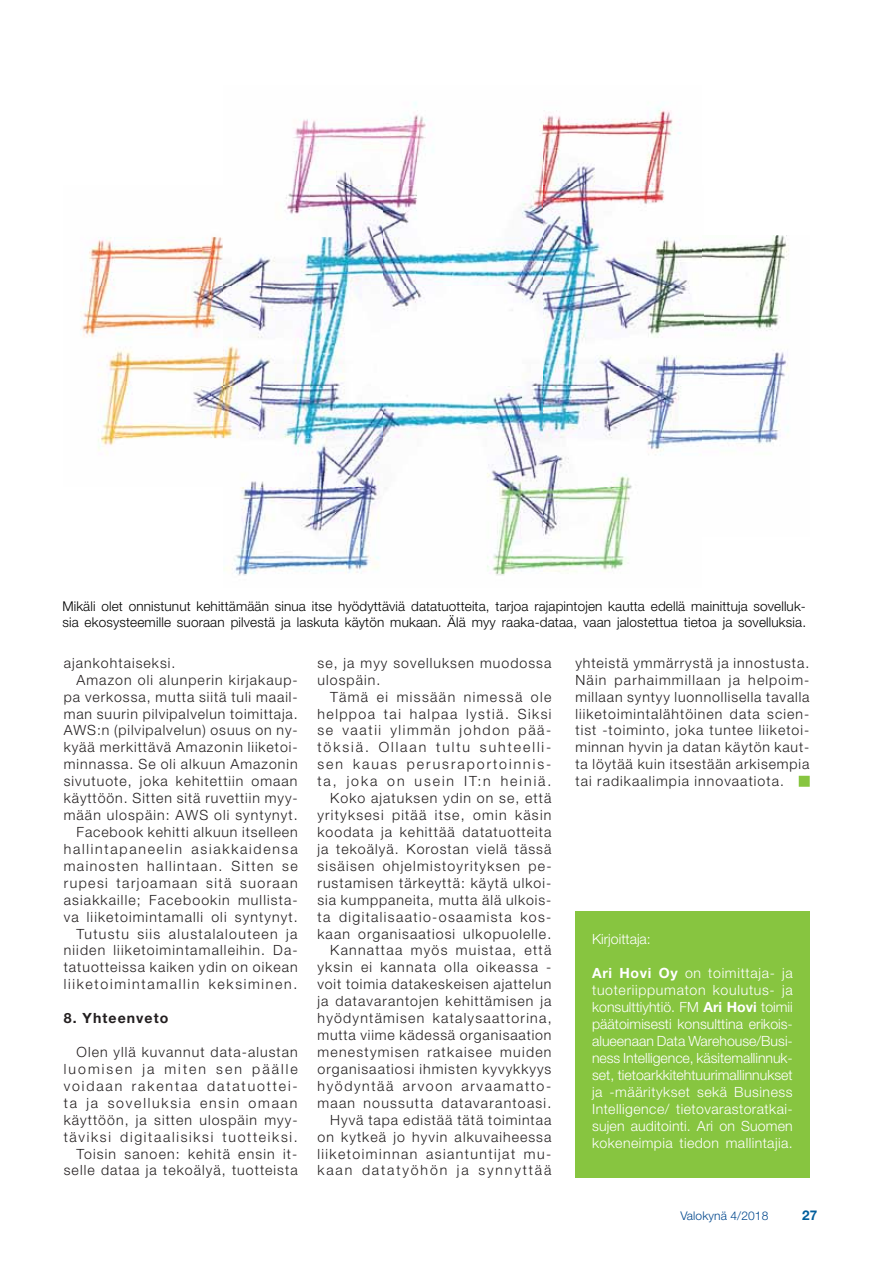
<style>
.page{position:relative;width:893px;height:1263px;background:#fff}
.page>*{position:absolute;margin:0;border:0;box-sizing:border-box;transform-origin:0 0}
.t1{font:300 14.1px/17px "Helvetica Neue LT Std";letter-spacing:.075em;color:#231f20}
.t2{font:300 14.1px/17px "Helvetica Neue LT Std";letter-spacing:.02em;color:#fff;text-align:justify}
.t3{font:300 14.1px/17px "Helvetica Neue LT Std";letter-spacing:.12em;color:#231f20;text-align:right}
.t4{font:300 14.1px "Helvetica Neue LT Std";letter-spacing:.105em;color:#231f20}
.t5{font:300 14.1px "Helvetica Neue LT Std";letter-spacing:.125em;color:#231f20}
.t6{font:300 14.1px "Helvetica Neue LT Std";letter-spacing:.095em;color:#231f20}
.t7{font:700 14.1px "Helvetica Neue LT Std";letter-spacing:.075em;color:#231f20}
.t8{font:300 14.1px "Helvetica Neue LT Std";color:#fff}
.t9{font:300 13.5px/16.2px "Helvetica Neue LT Std";letter-spacing:.01em;color:#000}
.t10{font:700 13.5px "Helvetica Neue LT Std";color:#005e9d}
.t11{font:300 12px "Helvetica Neue LT Std";letter-spacing:.01em;color:#00478d}
.s1{font-size:13.8px}
.s2{font-weight:700}
</style>
<div class="page">
<div style="left:799px;top:776px;width:11px;height:11px;border:3px solid #87c540"></div>
<img style="left:81px;top:102px;width:708px;height:474px">
<div style="left:575px;top:911px;width:235px;height:267px;background:#87c540"></div>
<svg style="left:800px;top:777px;width:8px;height:8px"></svg>
<p class="t9" style="left:62px;top:599px;width:745px">Mikäli olet onnistunut kehittämään sinua itse hyödyttäviä datatuotteita, tarjoa rajapintojen kautta edellä mainittuja sovelluk&shy;sia ekosysteemille suoraan pilvestä ja laskuta käytön mukaan. Älä myy raaka-dataa, vaan jalostettua tietoa ja sovelluksia.</p>
<p class="t1" style="left:64px;top:656px;width:113px">ajankohtaiseksi.</p>
<p class="t1" style="left:77px;top:673px;width:223px">Amazon oli alunperin kirjakaup-</p>
<p class="t1" style="left:64px;top:690px;width:235px">pa verkossa, mutta siitä tuli maail-</p>
<p class="t1" style="left:64px;top:707px;width:235px">man suurin pilvipalvelun toimittaja.</p>
<p class="t1" style="left:64px;top:724px;width:235px">AWS:n (pilvipalvelun) osuus on ny-</p>
<p class="t1" style="left:64px;top:741px;width:235px">kyää merkittävä Amazonin liiketoi-</p>
<p class="t1" style="left:64px;top:757px;width:235px">minnassa. Se oli alkuun Amazonin</p>
<p class="t1" style="left:64px;top:774px;width:235px">sivutuote, joka kehitettiin omaan</p>
<p class="t1" style="left:64px;top:791px;width:235px">käyttöön. Sitten sitä ruvettiin myy-</p>
<p class="t1" style="left:64px;top:808px;width:235px">mään ulospäin: AWS oli syntynyt.</p>
<p class="t1" style="left:77px;top:825px;width:223px">Facebook kehitti alkuun itselleen</p>
<p class="t5" style="left:64px;top:844px;width:235px">hallintapaneelin asiakkaidensa</p>
<p class="t4" style="left:64px;top:861px;width:235px">mainosten hallintaan. Sitten se</p>
<p class="t4" style="left:64px;top:878px;width:235px">rupesi tarjoamaan sitä suoraan</p>
<p class="t1" style="left:64px;top:893px;width:235px">asiakkaille; Facebookin mullista-</p>
<p class="t1" style="left:64px;top:910px;width:235px">va liiketoimintamalli oli syntynyt.</p>
<p class="t6" style="left:77px;top:928px;width:223px">Tutustu siis alustalalouteen ja</p>
<p class="t1" style="left:64px;top:944px;width:235px">niiden liiketoimintamalleihin. Da-</p>
<p class="t1" style="left:64px;top:961px;width:235px">tatuotteissa kaiken ydin on oikean</p>
<p class="t3" style="left:64px;top:977px;width:235px">liiketoimintamallin keksiminen.</p>
<p class="t7" style="left:64px;top:1013px;width:106px">8. Yhteenveto</p>
<p class="t3" style="left:64px;top:1045px;width:236px">Olen yllä kuvannut data-alustan luomisen ja miten sen päälle voidaan rakentaa datatuottei&shy;ta ja sovelluksia ensin omaan käyttöön, ja sitten ulospäin myy&shy;täviksi digitaalisiksi tuotteiksi.<br>Toisin sanoen: kehitä ensin it&shy;selle dataa ja tekoälyä, tuotteista</p>
<p class="t1" style="left:317px;top:656px;width:235px">se, ja myy sovelluksen muodossa ulospäin.</p>
<p class="t1" style="left:317px;top:690px;width:236px;text-align:right">Tämä ei missään nimessä ole helppoa tai halpaa lystiä. Siksi se vaatii ylimmän johdon pää&shy;töksiä. Ollaan tultu suhteelli&shy;sen kauas perusraportoinnis&shy;ta, joka on usein IT:n heiniä.<br>Koko ajatuksen ydin on se, että yrityksesi pitää itse, omin käsin koodata ja kehittää datatuotteita ja tekoälyä. Korostan vielä tässä sisäisen ohjelmistoyrityksen pe&shy;rustamisen tärkeyttä: käytä ulkoi&shy;sia kumppaneita, mutta älä ulkois&shy;ta digitalisaatio-osaamista kos&shy;kaan organisaatiosi ulkopuolelle.<br>Kannattaa myös muistaa, että yksin ei kannata olla oikeassa - voit toimia datakeskeisen ajattelun ja datavarantojen kehittämisen ja hyödyntämisen katalysaattorina, mutta viime kädessä organisaation menestymisen ratkaisee muiden organisaatiosi ihmisten kyvykkyys hyödyntää arvoon arvaamatto&shy;maan noussutta datavarantoasi.<br>Hyvä tapa edistää tätä toimintaa on kytkeä jo hyvin alkuvaiheessa liiketoiminnan asiantuntijat mu&shy;kaan datatyöhön ja synnyttää</p>
<p class="t1" style="left:575px;top:656px;width:236px;text-align:justify">yhteistä ymmärrystä ja innostusta.<br>Näin parhaimmillaan ja helpoim&shy;millaan syntyy luonnollisella tavalla liiketoimintalähtöinen data scien&shy;tist -toiminto, joka tuntee liiketoi&shy;minnan hyvin ja datan käytön kaut&shy;ta löytää kuin itsestään arkisempia tai radikaalimpia innovaatiota<span class="s1">.</span></p>
<p class="t8" style="left:592px;top:934px;width:60px">Kirjoittaja:</p>
<p class="t2" style="left:592px;top:966px;width:202px"><span class="s2">Ari Hovi Oy</span> on toimittaja- ja tuoteriippumaton koulutus- ja konsulttiyhtiö. FM <span class="s2">Ari Hovi</span> toimii päätoimisesti konsulttina erikois&shy;alueenaan Data Warehouse/Busi&shy;ness Intelligence, käsitemallinnuk&shy;set, tietoarkkitehtuurimallinnukset ja -määritykset sekä Business Intelligence/ tietovarastoratkai&shy;sujen auditointi. Ari on Suomen kokeneimpia tiedon mallintajia.</p>
<p class="t11" style="left:680px;top:1211px;width:90px">Valokynä 4/2018</p>
<p class="t10" style="left:802px;top:1210px;width:17px">27</p>
</div>
